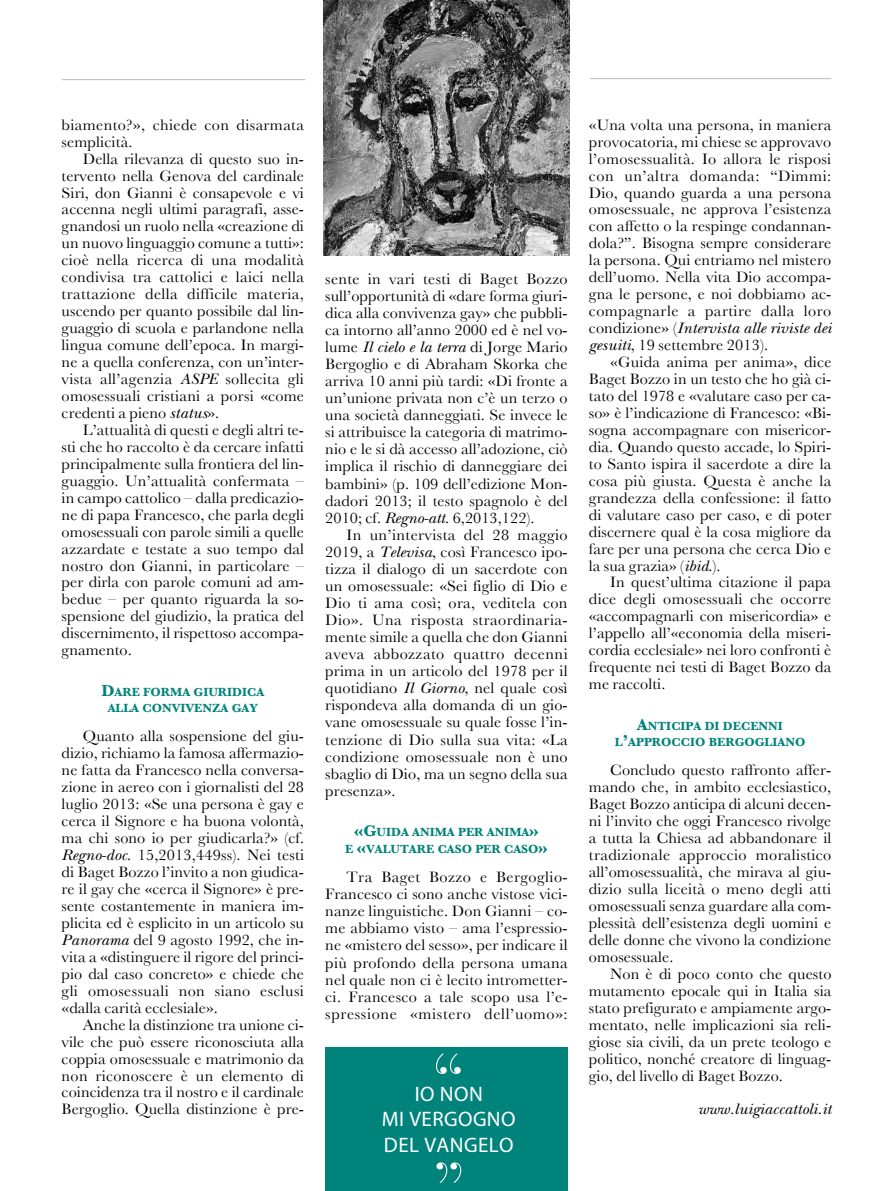
<style>
.page{position:relative;width:893px;height:1191px;background:#fff}
.page>*{position:absolute;margin:0;border:0;box-sizing:border-box;transform-origin:0 0}
.t1{font:72px "Bauer Bodoni Std";color:#fff}
.t2{font:21px/25px "Myriad Pro";letter-spacing:.02em;color:#fff}
.t3{font:15.75px/17px "Baskerville";letter-spacing:.005em;color:#000;text-align:justify}
.t4{font:italic 15.75px "New Baskerville Std";letter-spacing:.01em;color:#000}
.t5{font:15.75px/17px "Baskerville";letter-spacing:.025em;color:#000}
.t6{font:700 12.3px/16.5px "Baskerville";color:#00837b;text-align:center}
.s1{font-family:"New Baskerville Std";font-style:italic}
.s2{font-size:16.5px}
.s3{font-family:"Baskerville";font-style:normal}
</style>
<div class="page">
<hr style="left:590px;top:78px;width:241px;height:1px;background:#bbbdbe">
<hr style="left:62px;top:79px;width:243px;height:1px;background:#bbbdbe">
<img style="left:324px;top:0;width:245px;height:255px">
<div style="left:325px;top:1047px;width:243px;height:144px;background:#00837b"></div>
<p class="t5" style="left:62px;top:116px;width:244px">biamento?», chiede con disarmata semplicità.</p>
<p class="t3" style="left:62px;top:150px;width:244px;text-indent:21px">Della rilevanza di questo suo in&shy;tervento nella Genova del cardinale Siri, don Gianni è consapevole e vi accenna negli ultimi paragrafi, asse&shy;gnandosi un ruolo nella «creazione di un nuovo linguaggio comune a tutti»: cioè nella ricerca di una modalità condivisa tra cattolici e laici nella trattazione della difficile materia, uscendo per quanto possibile dal lin&shy;guaggio di scuola e parlandone nella lingua comune dell’epoca. In margi&shy;ne a quella conferenza, con un’inter&shy;vista all’agenzia <span class="s1">ASPE</span> sollecita gli omosessuali cristiani a porsi «come credenti a pieno <span class="s1">status</span>».</p>
<p class="t3" style="left:62px;top:421px;width:244px;text-indent:21px">L’attualità di questi e degli altri te&shy;sti che ho raccolto è da cercare infatti principalmente sulla frontiera del lin&shy;guaggio. Un’attualità confermata – in campo cattolico – dalla predicazio&shy;ne di papa Francesco, che parla degli omosessuali con parole simili a quelle azzardate e testate a suo tempo dal nostro don Gianni, in particolare – per dirla con parole comuni ad am&shy;bedue – per quanto riguarda la so&shy;spensione del giudizio, la pratica del discernimento, il rispettoso accompa&shy;gnamento.</p>
<p class="t6" style="left:101px;top:684px;width:164px"><span class="s2">D</span>ARE FORMA GIURIDICA<br>ALLA CONVIVENZA GAY</p>
<p class="t3" style="left:62px;top:727px;width:244px;text-indent:21px">Quanto alla sospensione del giu&shy;dizio, richiamo la famosa affermazio&shy;ne fatta da Francesco nella conversa&shy;zione in aereo con i giornalisti del 28 luglio 2013: «Se una persona è gay e cerca il Signore e ha buona volontà, ma chi sono io per giudicarla?» (cf.<br><span class="s1">Regno-doc</span>. 15,2013,449ss). Nei testi di Baget Bozzo l’invito a non giudica&shy;re il gay che «cerca il Signore» è pre&shy;sente costantemente in maniera im&shy;plicita ed è esplicito in un articolo su <span class="s1">Panorama</span> del 9 agosto 1992, che in&shy;vita a «distinguere il rigore del princi&shy;pio dal caso concreto» e chiede che gli omosessuali non siano esclusi «dalla carità ecclesiale».</p>
<p class="t3" style="left:62px;top:1016px;width:244px;text-indent:21px">Anche la distinzione tra unione ci&shy;vile che può essere riconosciuta alla coppia omosessuale e matrimonio da non riconoscere è un elemento di coincidenza tra il nostro e il cardinale Bergoglio. Quella distinzione è pre-</p>
<p class="t3" style="left:325px;top:270px;width:244px">sente in vari testi di Baget Bozzo sull’opportunità di «dare forma giuri&shy;dica alla convivenza gay» che pubbli&shy;ca intorno all’anno 2000 ed è nel vo&shy;lume <span class="s1">Il cielo e la terra</span> di Jorge Mario Bergoglio e di Abraham Skorka che arriva 10 anni più tardi: «Di fronte a un’unione privata non c’è un terzo o una società danneggiati. Se invece le si attribuisce la categoria di matrimo&shy;nio e le si dà accesso all’adozione, ciò implica il rischio di danneggiare dei bambini» (p. 109 dell’edizione Mon&shy;dadori 2013; il testo spagnolo è del 2010; cf. <span class="s1">Regno-att</span>. 6,2013,122).</p>
<p class="t3" style="left:325px;top:526px;width:244px;text-indent:21px">In un’intervista del 28 maggio 2019, a <span class="s1">Televisa</span>, così Francesco ipo&shy;tizza il dialogo di un sacerdote con un omosessuale: «Sei figlio di Dio e Dio ti ama così; ora, veditela con Dio». Una risposta straordinaria&shy;mente simile a quella che don Gianni aveva abbozzato quattro decenni prima in un articolo del 1978 per il quotidiano <span class="s1">Il Giorno</span>, nel quale così rispondeva alla domanda di un gio&shy;vane omosessuale su quale fosse l’in&shy;tenzione di Dio sulla sua vita: «La condizione omosessuale non è uno sbaglio di Dio, ma un segno della sua presenza».</p>
<p class="t6" style="left:345px;top:824px;width:204px"><span class="s2">«G</span>UIDA ANIMA PER ANIMA<span class="s2">»<br></span>E <span class="s2">«</span>VALUTARE CASO PER CASO<span class="s2">»</span></p>
<p class="t3" style="left:325px;top:868px;width:244px;text-indent:21px">Tra Baget Bozzo e Bergoglio-Francesco ci sono anche vistose vici&shy;nanze linguistiche. Don Gianni – co&shy;me abbiamo visto – ama l’espressio&shy;ne «mistero del sesso», per indicare il più profondo della persona umana nel quale non ci è lecito intrometter&shy;ci. Francesco a tale scopo usa l’e&shy;spressione «mistero dell’uomo»:</p>
<h1 class="t1" style="left:430px;top:1037px;width:37px">“</h1>
<h2 class="t2" style="left:382px;top:1107px;width:135px">MI VERGOGNO<br>DEL VANGELO</h2>
<h1 class="t1" style="left:467px;top:1199px;width:37px;rotate:-180deg">“</h1>
<h2 class="t2" style="left:415px;top:1082px;width:70px">IO NON</h2>
<p class="t3" style="left:589px;top:116px;width:244px">«Una volta una persona, in maniera provocatoria, mi chiese se approvavo l’omosessualità. Io allora le risposi con un’altra domanda: “Dimmi:<br>Dio, quando guarda a una persona omosessuale, ne approva l’esistenza con affetto o la respinge condannan&shy;dola?”. Bisogna sempre considerare la persona. Qui entriamo nel mistero dell’uomo. Nella vita Dio accompa&shy;gna le persone, e noi dobbiamo ac&shy;compagnarle a partire dalla loro</p>
<p class="t4" style="left:589px;top:319px;width:244px"><span class="s3">condizione» (</span>Intervista alle riviste dei</p>
<p class="t3" style="left:589px;top:336px;width:181px"><span class="s1">gesuiti</span>, 19 settembre 2013).</p>
<p class="t3" style="left:610px;top:353px;width:223px">«Guida anima per anima», dice</p>
<p class="t3" style="left:589px;top:370px;width:244px">Baget Bozzo in un testo che ho già ci-</p>
<p class="t3" style="left:589px;top:387px;width:244px">tato del 1978 e «valutare caso per ca-</p>
<p class="t3" style="left:589px;top:404px;width:244px">so» è l’indicazione di Francesco: «Bi-</p>
<p class="t3" style="left:589px;top:421px;width:244px">sogna accompagnare con misericor-</p>
<p class="t3" style="left:589px;top:438px;width:244px">dia. Quando questo accade, lo Spiri-</p>
<p class="t3" style="left:589px;top:455px;width:244px">to Santo ispira il sacerdote a dire la</p>
<p class="t3" style="left:589px;top:472px;width:244px">cosa più giusta. Questa è anche la</p>
<p class="t3" style="left:589px;top:489px;width:244px">grandezza della confessione: il fatto</p>
<p class="t3" style="left:589px;top:506px;width:244px">di valutare caso per caso, e di poter</p>
<p class="t3" style="left:589px;top:523px;width:244px">discernere qual è la cosa migliore da</p>
<p class="t3" style="left:589px;top:540px;width:244px">fare per una persona che cerca Dio e</p>
<p class="t3" style="left:589px;top:557px;width:133px">la sua grazia» (<span class="s1">ibid</span>.).</p>
<p class="t3" style="left:610px;top:574px;width:223px">In quest’ultima citazione il papa</p>
<p class="t3" style="left:589px;top:590px;width:244px">dice degli omosessuali che occorre</p>
<p class="t3" style="left:589px;top:607px;width:244px">«accompagnarli con misericordia» e</p>
<p class="t3" style="left:589px;top:624px;width:244px">l’appello all’«economia della miseri-</p>
<p class="t3" style="left:589px;top:641px;width:244px">cordia ecclesiale» nei loro confronti è</p>
<p class="t3" style="left:589px;top:658px;width:244px">frequente nei testi di Baget Bozzo da</p>
<p class="t3" style="left:589px;top:675px;width:78px">me raccolti.</p>
<p class="t6" style="left:615px;top:717px;width:192px"><span class="s2">A</span>NTICIPA DI DECENNI<br>L<span class="s2">’</span>APPROCCIO BERGOGLIANO</p>
<p class="t3" style="left:589px;top:761px;width:244px;text-indent:21px">Concludo questo raffronto affer&shy;mando che, in ambito ecclesiastico, Baget Bozzo anticipa di alcuni decen&shy;ni l’invito che oggi Francesco rivolge a tutta la Chiesa ad abbandonare il tradizionale approccio moralistico all’omosessualità, che mirava al giu&shy;dizio sulla liceità o meno degli atti omosessuali senza guardare alla com&shy;plessità dell’esistenza degli uomini e delle donne che vivono la condizione omosessuale.</p>
<p class="t3" style="left:589px;top:965px;width:244px;text-indent:21px">Non è di poco conto che questo mutamento epocale qui in Italia sia stato prefigurato e ampiamente argo&shy;mentato, nelle implicazioni sia reli&shy;giose sia civili, da un prete teologo e politico, nonché creatore di linguag&shy;gio, del livello di Baget Bozzo.</p>
<p class="t4" style="left:698px;top:1100px;width:135px">www.luigiaccattoli.it</p>
</div>
